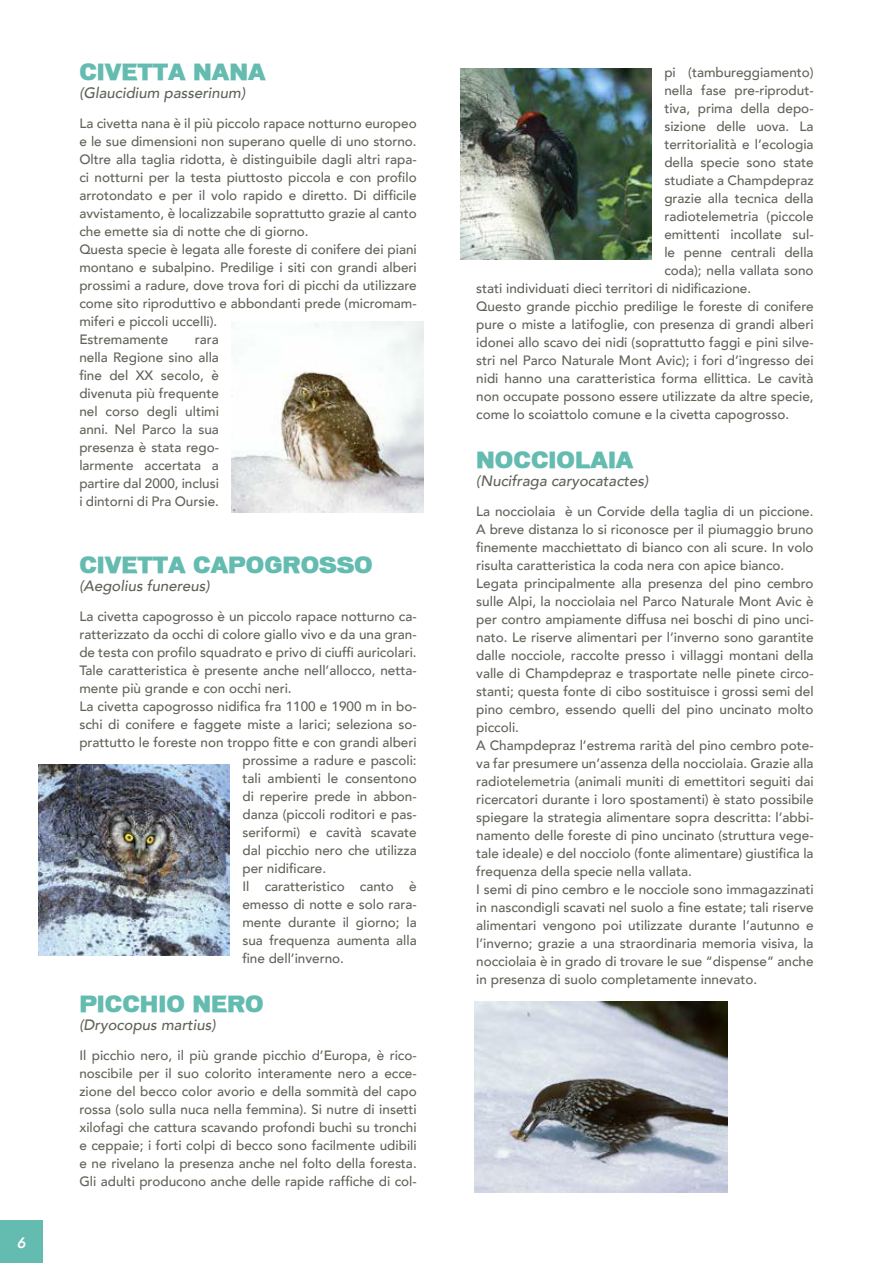
<style>
.page{position:relative;width:893px;height:1263px;background:#fff}
.page>*{position:absolute;margin:0;border:0;box-sizing:border-box;transform-origin:0 0}
.t1{font:21px "Macromedia";color:#64bbb0}
.t2{font:italic 500 15px "Avenir";color:#5f6358}
.t3{font:italic 800 15px "Avenir";color:#fff}
.t4{font:500 13.5px/18px "Avenir";color:#5f6358}
</style>
<div class="page">
<img style="left:232px;top:321px;width:191px;height:191px">
<img style="left:38px;top:764px;width:192px;height:192px">
<img style="left:460px;top:68px;width:192px;height:192px">
<img style="left:474px;top:1001px;width:253px;height:192px">
<div style="left:0;top:1220px;width:43px;height:43px;background:#64bbb0"></div>
<p class="t3" style="left:17px;top:1233px;width:10px">6</p>
<h1 class="t1" style="left:79px;top:59px;width:188px">CIVETTA NANA</h1>
<p class="t2" style="left:79px;top:83px;width:167px">(Glaucidium passerinum)</p>
<p class="t4" style="left:79px;top:113px;width:339px">La civetta nana è il più piccolo rapace notturno europeo e le sue dimensioni non superano quelle di uno storno.<br>Oltre alla taglia ridotta, è distinguibile dagli altri rapa&shy;ci notturni per la testa piuttosto piccola e con profilo arrotondato e per il volo rapido e diretto. Di difficile avvistamento, è localizzabile soprattutto grazie al canto che emette sia di notte che di giorno.<br>Questa specie è legata alle foreste di conifere dei piani montano e subalpino. Predilige i siti con grandi alberi prossimi a radure, dove trova fori di picchi da utilizzare come sito riproduttivo e abbondanti prede (micromam&shy;miferi e piccoli uccelli).<br>Estremamente</p>
<p class="t4" style="left:79px;top:329px;width:141px;text-align:justify;text-indent:116px">rara nella Regione sino alla fine del XX secolo, è divenuta più frequente nel corso degli ultimi anni. Nel Parco la sua presenza è stata rego&shy;larmente accertata a partire dal 2000, inclusi i dintorni di Pra Oursie.</p>
<h1 class="t1" style="left:79px;top:552px;width:295px">CIVETTA CAPOGROSSO</h1>
<p class="t2" style="left:79px;top:577px;width:132px">(Aegolius funereus)</p>
<p class="t4" style="left:79px;top:606px;width:339px">La civetta capogrosso è un piccolo rapace notturno ca-</p>
<p class="t4" style="left:79px;top:624px;width:339px">ratterizzato da occhi di colore giallo vivo e da una gran-</p>
<p class="t4" style="left:79px;top:642px;width:339px">de testa con profilo squadrato e privo di ciuffi auricolari.</p>
<p class="t4" style="left:79px;top:660px;width:339px">Tale caratteristica è presente anche nell’allocco, netta-</p>
<p class="t4" style="left:79px;top:678px;width:214px">mente più grande e con occhi neri.</p>
<p class="t4" style="left:79px;top:696px;width:339px">La civetta capogrosso nidifica fra 1100 e 1900 m in bo-</p>
<p class="t4" style="left:79px;top:714px;width:339px">schi di conifere e faggete miste a larici; seleziona so-</p>
<p class="t4" style="left:79px;top:732px;width:339px">prattutto le foreste non troppo fitte e con grandi alberi</p>
<p class="t4" style="left:242px;top:750px;width:176px">prossime a radure e pascoli:</p>
<p class="t4" style="left:242px;top:768px;width:176px">tali ambienti le consentono</p>
<p class="t4" style="left:242px;top:786px;width:176px">di reperire prede in abbon-</p>
<p class="t4" style="left:242px;top:804px;width:176px">danza (piccoli roditori e pas-</p>
<p class="t4" style="left:242px;top:822px;width:176px">seriformi) e cavità scavate</p>
<p class="t4" style="left:242px;top:840px;width:176px">dal picchio nero che utilizza</p>
<p class="t4" style="left:242px;top:858px;width:85px">per nidificare.</p>
<p class="t4" style="left:242px;top:876px;width:176px">Il caratteristico canto è</p>
<p class="t4" style="left:242px;top:894px;width:176px">emesso di notte e solo rara-</p>
<p class="t4" style="left:242px;top:912px;width:176px">mente durante il giorno; la</p>
<p class="t4" style="left:242px;top:930px;width:176px">sua frequenza aumenta alla</p>
<p class="t4" style="left:242px;top:948px;width:103px">fine dell’inverno.</p>
<h1 class="t1" style="left:79px;top:991px;width:186px">PICCHIO NERO</h1>
<p class="t2" style="left:79px;top:1016px;width:138px">(Dryocopus martius)</p>
<p class="t4" style="left:79px;top:1045px;width:339px;text-align:justify">Il picchio nero, il più grande picchio d’Europa, è rico&shy;noscibile per il suo colorito interamente nero a ecce&shy;zione del becco color avorio e della sommità del capo rossa (solo sulla nuca nella femmina). Si nutre di insetti xilofagi che cattura scavando profondi buchi su tronchi e ceppaie; i forti colpi di becco sono facilmente udibili e ne rivelano la presenza anche nel folto della foresta.<br>Gli adulti producono anche delle rapide raffiche di col-</p>
<p class="t4" style="left:664px;top:62px;width:151px">pi (tambureggiamento)</p>
<p class="t4" style="left:664px;top:80px;width:151px">nella fase pre-riprodut-</p>
<p class="t4" style="left:664px;top:98px;width:151px">tiva, prima della depo-</p>
<p class="t4" style="left:664px;top:116px;width:151px">sizione delle uova. La</p>
<p class="t4" style="left:664px;top:134px;width:151px">territorialità e l’ecologia</p>
<p class="t4" style="left:664px;top:152px;width:151px">della specie sono state</p>
<p class="t4" style="left:664px;top:170px;width:151px">studiate a Champdepraz</p>
<p class="t4" style="left:664px;top:188px;width:151px">grazie alla tecnica della</p>
<p class="t4" style="left:664px;top:206px;width:151px">radiotelemetria (piccole</p>
<p class="t4" style="left:664px;top:224px;width:151px">emittenti incollate sul-</p>
<p class="t4" style="left:664px;top:242px;width:151px">le penne centrali della</p>
<p class="t4" style="left:664px;top:260px;width:151px">coda); nella vallata sono</p>
<p class="t4" style="left:476px;top:278px;width:276px">stati individuati dieci territori di nidificazione.</p>
<p class="t4" style="left:476px;top:296px;width:339px">Questo grande picchio predilige le foreste di conifere</p>
<p class="t4" style="left:476px;top:314px;width:339px">pure o miste a latifoglie, con presenza di grandi alberi</p>
<p class="t4" style="left:476px;top:332px;width:339px">idonei allo scavo dei nidi (soprattutto faggi e pini silve-</p>
<p class="t4" style="left:476px;top:350px;width:339px">stri nel Parco Naturale Mont Avic); i fori d’ingresso dei</p>
<p class="t4" style="left:476px;top:368px;width:339px">nidi hanno una caratteristica forma ellittica. Le cavità</p>
<p class="t4" style="left:476px;top:386px;width:339px">non occupate possono essere utilizzate da altre specie,</p>
<p class="t4" style="left:476px;top:404px;width:314px">come lo scoiattolo comune e la civetta capogrosso.</p>
<h1 class="t1" style="left:476px;top:447px;width:159px">NOCCIOLAIA</h1>
<p class="t2" style="left:476px;top:472px;width:174px">(Nucifraga caryocatactes)</p>
<p class="t4" style="left:476px;top:501px;width:339px">La nocciolaia è un Corvide della taglia di un piccione.<br>A breve distanza lo si riconosce per il piumaggio bruno finemente macchiettato di bianco con ali scure. In volo risulta caratteristica la coda nera con apice bianco.<br>Legata principalmente alla presenza del pino cembro sulle Alpi, la nocciolaia nel Parco Naturale Mont Avic è per contro ampiamente diffusa nei boschi di pino unci&shy;nato. Le riserve alimentari per l’inverno sono garantite dalle nocciole, raccolte presso i villaggi montani della valle di Champdepraz e trasportate nelle pinete circo&shy;stanti; questa fonte di cibo sostituisce i grossi semi del pino cembro, essendo quelli del pino uncinato molto piccoli.<br>A Champdepraz l’estrema rarità del pino cembro pote&shy;va far presumere un’assenza della nocciolaia. Grazie alla radiotelemetria (animali muniti di emettitori seguiti dai ricercatori durante i loro spostamenti) è stato possibile spiegare la strategia alimentare sopra descritta: l’abbi&shy;namento delle foreste di pino uncinato (struttura vege&shy;tale ideale) e del nocciolo (fonte alimentare) giustifica la frequenza della specie nella vallata.<br>I semi di pino cembro e le nocciole sono immagazzinati in nascondigli scavati nel suolo a fine estate; tali riserve alimentari vengono poi utilizzate durante l’autunno e l’inverno; grazie a una straordinaria memoria visiva, la nocciolaia è in grado di trovare le sue “dispense” anche in presenza di suolo completamente innevato.</p>
</div>
